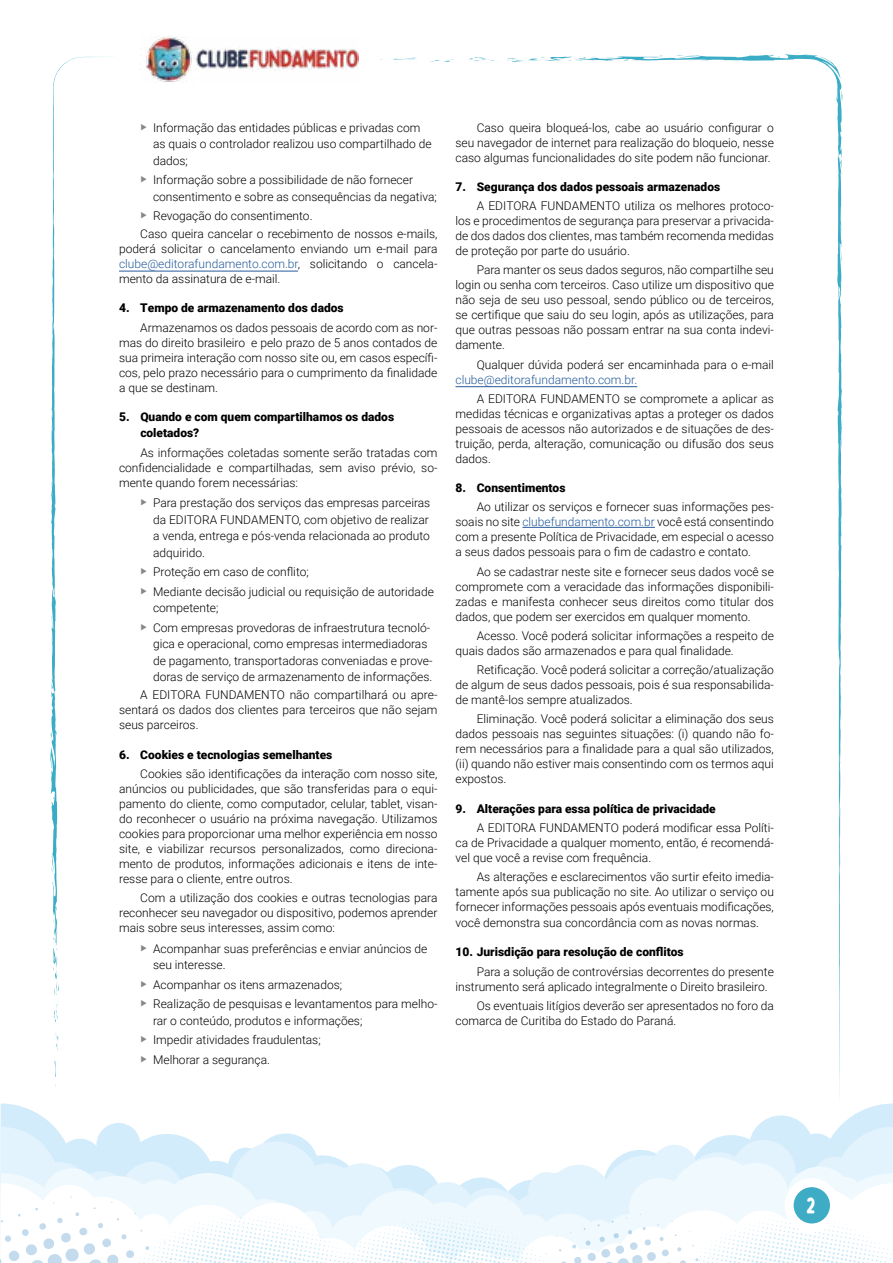
<style>
.page{position:relative;width:893px;height:1263px;background:#fff}
.page>*{position:absolute;margin:0;border:0;box-sizing:border-box;transform-origin:0 0}
.t1{font:22.5px "Bobby Jones Soft";color:#fff}
.t2{font:300 12px/15px "Roboto";color:#000;text-align:justify}
.t3{font:900 12px/16.5px "Roboto";color:#000}
.t4{font:300 12px "Roboto";color:#275b9b}
.s1{font-size:15px;color:#878787}
.s2{color:#275b9b}
</style>
<div class="page">
<svg style="left:0;top:1103px;width:893px;height:160px"></svg>
<svg style="left:54px;top:1060px;width:2px;height:17px"></svg>
<svg style="left:56px;top:1035px;width:3px;height:16px"></svg>
<svg style="left:50px;top:57px;width:71px;height:845px"></svg>
<svg style="left:52px;top:586px;width:2px;height:9px"></svg>
<svg style="left:53px;top:902px;width:6px;height:120px"></svg>
<svg style="left:52px;top:848px;width:5px;height:27px"></svg>
<svg style="left:51px;top:797px;width:3px;height:8px"></svg>
<svg style="left:51px;top:731px;width:6px;height:10px"></svg>
<svg style="left:52px;top:456px;width:4px;height:12px"></svg>
<svg style="left:393px;top:58px;width:24px;height:2px"></svg>
<svg style="left:430px;top:59px;width:24px;height:3px"></svg>
<svg style="left:575px;top:54px;width:267px;height:1055px"></svg>
<svg style="left:839px;top:291px;width:3px;height:11px"></svg>
<svg style="left:469px;top:56px;width:167px;height:6px"></svg>
<svg style="left:673px;top:55px;width:37px;height:6px"></svg>
<svg style="left:769px;top:55px;width:11px;height:3px"></svg>
<svg style="left:836px;top:88px;width:6px;height:14px"></svg>
<svg style="left:838px;top:466px;width:4px;height:16px"></svg>
<img style="left:146px;top:36px;width:212px;height:46px">
<svg style="left:789px;top:1183px;width:45px;height:45px"></svg>
<div style="left:785px;top:1178px;width:54px;height:54px;border:9px solid #fff;border-radius:50%"></div>
<hr style="left:119px;top:271px;width:179px;height:1px;background:#275b9b">
<hr style="left:455px;top:386px;width:182px;height:1px;background:#275b9b">
<hr style="left:522px;top:527px;width:133px;height:1px;background:#275b9b">
<p class="t2" style="left:153px;top:119px;width:280px;line-height:16.5px;text-align:left;text-indent:-13px"><span class="s1">‣</span> Informação das entidades públicas e privadas com as quais o controlador realizou uso compartilhado de dados;</p>
<p class="t2" style="left:153px;top:171px;width:285px;line-height:16.5px;text-indent:-13px"><span class="s1">‣</span> Informação sobre a possibilidade de não fornecer consentimento e sobre as consequências da negativa;</p>
<p class="t2" style="left:140px;top:206px;width:299px;line-height:18px"><span class="s1">‣</span> Revogação do consentimento.<br>Caso queira cancelar o recebimento de nossos e-mails,</p>
<p class="t2" style="left:119px;top:241px;width:320px">poderá solicitar o cancelamento enviando um e-mail para <span class="s2">clube@editorafundamento.com.br</span>, solicitando o cancela&shy;mento da assinatura de e-mail.</p>
<p class="t3" style="left:119px;top:299px;width:226px">4. Tempo de armazenamento dos dados</p>
<p class="t2" style="left:119px;top:319px;width:320px;text-indent:21px">Armazenamos os dados pessoais de acordo com as nor&shy;mas do direito brasileiro e pelo prazo de 5 anos contados de sua primeira interação com nosso site ou, em casos específi&shy;cos, pelo prazo necessário para o cumprimento da finalidade a que se destinam.</p>
<p class="t3" style="left:140px;top:408px;width:255px;text-indent:-21px">5. Quando e com quem compartilhamos os dados coletados?</p>
<p class="t2" style="left:119px;top:444px;width:320px;text-indent:21px">As informações coletadas somente serão tratadas com confidencialidade e compartilhadas, sem aviso prévio, so&shy;mente quando forem necessárias:</p>
<p class="t2" style="left:153px;top:494px;width:279px;line-height:16.5px;text-align:left;text-indent:-13px"><span class="s1">‣</span> Para prestação dos serviços das empresas parceiras da EDITORA FUNDAMENTO, com objetivo de realizar a venda, entrega e pós-venda relacionada ao produto adquirido.</p>
<p class="t2" style="left:140px;top:562px;width:295px;line-height:19.5px"><span class="s1">‣</span> Proteção em caso de conflito;<br><span class="s1">‣</span> Mediante decisão judicial ou requisição de autoridade</p>
<p class="t2" style="left:140px;top:598px;width:291px;line-height:19.5px;text-indent:13px">competente;<br><span class="s1">‣</span> Com empresas provedoras de infraestrutura tecnoló-</p>
<p class="t2" style="left:153px;top:635px;width:281px;line-height:16.5px;text-align:left">gica e operacional, como empresas intermediadoras de pagamento, transportadoras conveniadas e prove&shy;doras de serviço de armazenamento de informações.</p>
<p class="t2" style="left:119px;top:687px;width:320px;text-indent:21px">A EDITORA FUNDAMENTO não compartilhará ou apre&shy;sentará os dados dos clientes para terceiros que não sejam seus parceiros.</p>
<p class="t3" style="left:119px;top:746px;width:215px">6. Cookies e tecnologias semelhantes</p>
<p class="t2" style="left:119px;top:766px;width:320px;text-indent:21px">Cookies são identificações da interação com nosso site, anúncios ou publicidades, que são transferidas para o equi&shy;pamento do cliente, como computador, celular, tablet, visan&shy;do reconhecer o usuário na próxima navegação. Utilizamos cookies para proporcionar uma melhor experiência em nosso site, e viabilizar recursos personalizados, como direciona&shy;mento de produtos, informações adicionais e itens de inte&shy;resse para o cliente, entre outros.</p>
<p class="t2" style="left:119px;top:890px;width:320px;text-indent:21px">Com a utilização dos cookies e outras tecnologias para reconhecer seu navegador ou dispositivo, podemos aprender mais sobre seus interesses, assim como:</p>
<p class="t2" style="left:153px;top:940px;width:276px;line-height:16.5px;text-indent:-13px"><span class="s1">‣</span> Acompanhar suas preferências e enviar anúncios de seu interesse.</p>
<p class="t2" style="left:140px;top:974px;width:299px;line-height:19.5px"><span class="s1">‣</span> Acompanhar os itens armazenados;<br><span class="s1">‣</span> Realização de pesquisas e levantamentos para melho-</p>
<p class="t2" style="left:140px;top:1010px;width:224px;line-height:19.5px;text-align:left;text-indent:13px">rar o conteúdo, produtos e informações; <span class="s1">‣</span> Impedir atividades fraudulentas;<br><span class="s1">‣</span> Melhorar a segurança.</p>
<p class="t2" style="left:455px;top:119px;width:320px;text-indent:21px">Caso queira bloqueá-los, cabe ao usuário configurar o seu navegador de internet para realização do bloqueio, nesse caso algumas funcionalidades do site podem não funcionar.</p>
<p class="t3" style="left:455px;top:178px;width:266px">7. Segurança dos dados pessoais armazenados</p>
<p class="t2" style="left:455px;top:198px;width:320px;text-indent:21px">A EDITORA FUNDAMENTO utiliza os melhores protoco&shy;los e procedimentos de segurança para preservar a privacida&shy;de dos dados dos clientes, mas também recomenda medidas de proteção por parte do usuário.</p>
<p class="t2" style="left:455px;top:262px;width:320px;text-indent:21px">Para manter os seus dados seguros, não compartilhe seu login ou senha com terceiros. Caso utilize um dispositivo que não seja de seu uso pessoal, sendo público ou de terceiros, se certifique que saiu do seu login, após as utilizações, para que outras pessoas não possam entrar na sua conta indevi&shy;damente.</p>
<p class="t2" style="left:477px;top:356px;width:299px">Qualquer dúvida poderá ser encaminhada para o e-mail</p>
<p class="t4" style="left:455px;top:371px;width:183px">clube@editorafundamento.com.br.</p>
<p class="t2" style="left:455px;top:391px;width:320px;text-indent:21px">A EDITORA FUNDAMENTO se compromete a aplicar as medidas técnicas e organizativas aptas a proteger os dados pessoais de acessos não autorizados e de situações de des&shy;truição, perda, alteração, comunicação ou difusão dos seus dados.</p>
<p class="t3" style="left:455px;top:479px;width:111px">8. Consentimentos</p>
<p class="t2" style="left:455px;top:499px;width:320px;text-indent:21px">Ao utilizar os serviços e fornecer suas informações pes&shy;soais no site <span class="s2">clubefundamento.com.br</span> você está consentindo com a presente Política de Privacidade, em especial o acesso a seus dados pessoais para o fim de cadastro e contato.</p>
<p class="t2" style="left:455px;top:563px;width:320px;text-indent:21px">Ao se cadastrar neste site e fornecer seus dados você se compromete com a veracidade das informações disponibili&shy;zadas e manifesta conhecer seus direitos como titular dos dados, que podem ser exercidos em qualquer momento.</p>
<p class="t2" style="left:455px;top:628px;width:320px;text-indent:21px">Acesso. Você poderá solicitar informações a respeito de quais dados são armazenados e para qual finalidade.</p>
<p class="t2" style="left:455px;top:662px;width:320px;text-indent:21px">Retificação. Você poderá solicitar a correção/atualização de algum de seus dados pessoais, pois é sua responsabilida&shy;de mantê-los sempre atualizados.</p>
<p class="t2" style="left:455px;top:711px;width:320px;text-indent:21px">Eliminação. Você poderá solicitar a eliminação dos seus dados pessoais nas seguintes situações: (i) quando não fo&shy;rem necessários para a finalidade para a qual são utilizados, (ii) quando não estiver mais consentindo com os termos aqui expostos.</p>
<p class="t3" style="left:455px;top:800px;width:262px">9. Alterações para essa política de privacidade</p>
<p class="t2" style="left:455px;top:820px;width:320px;text-indent:21px">A EDITORA FUNDAMENTO poderá modificar essa Políti&shy;ca de Privacidade a qualquer momento, então, é recomendá&shy;vel que você a revise com frequência.</p>
<p class="t2" style="left:455px;top:869px;width:320px;text-indent:21px">As alterações e esclarecimentos vão surtir efeito imedia&shy;tamente após sua publicação no site. Ao utilizar o serviço ou fornecer informações pessoais após eventuais modificações, você demonstra sua concordância com as novas normas.</p>
<p class="t3" style="left:455px;top:943px;width:230px">10. Jurisdição para resolução de conflitos</p>
<p class="t2" style="left:455px;top:963px;width:320px;text-indent:21px">Para a solução de controvérsias decorrentes do presente instrumento será aplicado integralmente o Direito brasileiro.</p>
<p class="t2" style="left:455px;top:997px;width:320px;text-indent:21px">Os eventuais litígios deverão ser apresentados no foro da comarca de Curitiba do Estado do Paraná.</p>
<h1 class="t1" style="left:806px;top:1192px;width:11px">2</h1>
</div>
